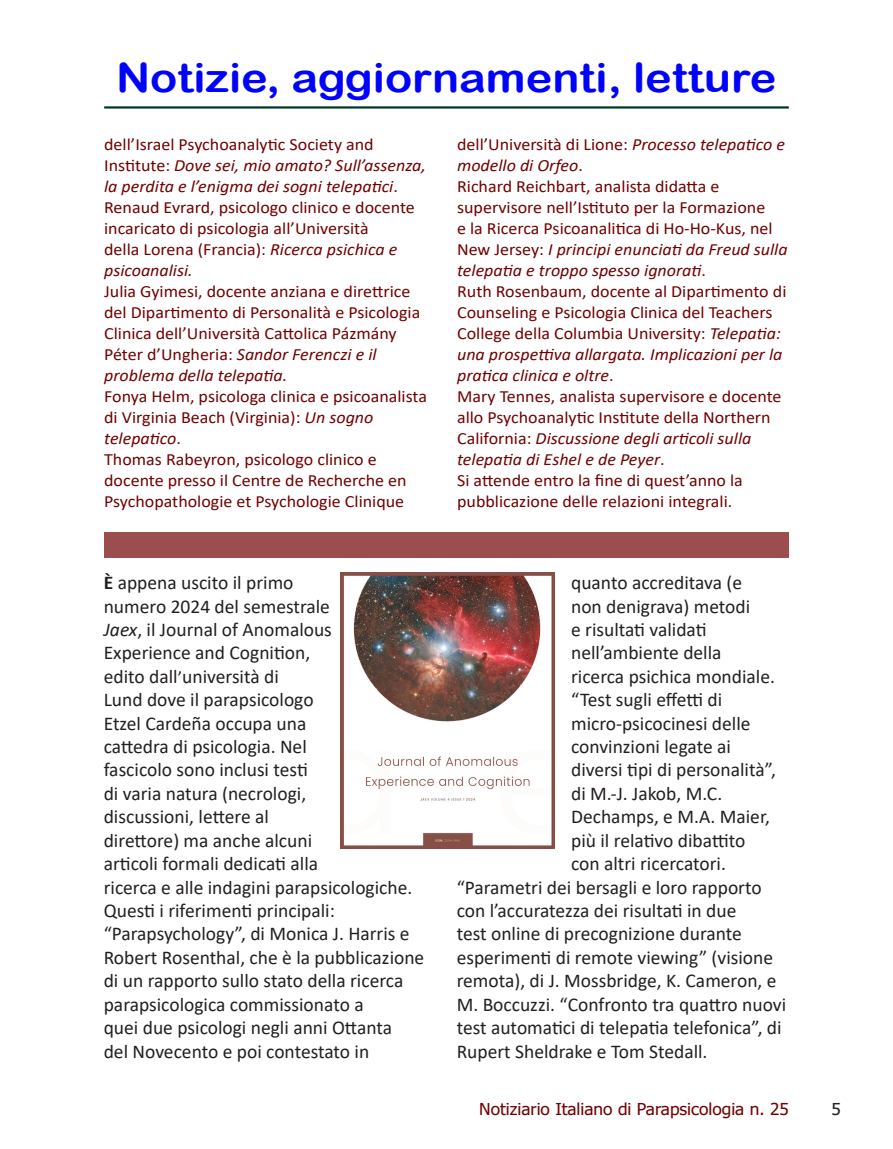
<style>
.page{position:relative;width:893px;height:1149px;background:#fff}
.page>*{position:absolute;margin:0;border:0;box-sizing:border-box;transform-origin:0 0}
.t1{font:40.5px "Arial Rounded MT Bold";color:#00f;scale:1.11 1}
.Normale{font:19.5px/23.4px "Calibri";color:#231f20}
.Normale__Web{font:17.1px/21px "Calibri";color:#720000;scale:1.05 1}
.Normale__Web-2{font:italic 17.1px/21px "Calibri";color:#720000;scale:1.05 1}
.t2{font:16.35px "Tahoma";color:#720000;scale:1.05 1}
.t3{font:16.35px "Tahoma";color:#231f20;scale:1.05 1}
.s1{font-style:normal}
.s2{font-style:italic}
.s3{font-weight:700}
.s4{font-size:17.1px}
</style>
<div class="page">
<hr style="left:104px;top:106px;width:685px;height:2px;background:#003a27">
<div style="left:104px;top:531px;width:685px;height:26px;background:#9c4d4d"></div>
<img style="left:341px;top:572px;width:213px;height:276px">
<p class="t1" style="left:116px;top:54px;width:596px">Notizie, aggiornamenti, letture</p>
<p class="Normale__Web-2" style="left:104px;top:133px;width:308px"><span class="s1">dell’Israel Psychoanalytic Society and<br>Institute:</span> Dove sei, mio amato? Sull’assenza, la perdita e l’enigma dei sogni telepatici<span class="s1">.</span></p>
<p class="Normale__Web" style="left:104px;top:196px;width:297px">Renaud Evrard, psicologo clinico e docente incaricato di psicologia all’Università<br>della Lorena (Francia): <span class="s2">Ricerca psichica e psicoanalisi.</span></p>
<p class="Normale__Web" style="left:104px;top:280px;width:303px">Julia Gyimesi, docente anziana e direttrice del Dipartimento di Personalità e Psicologia Clinica dell’Università Cattolica Pázmány Péter d’Ungheria: <span class="s2">Sandor Ferenczi e il problema della telepatia.</span></p>
<p class="Normale__Web" style="left:104px;top:385px;width:309px">Fonya Helm, psicologa clinica e psicoanalista di Virginia Beach (Virginia): <span class="s2">Un sogno telepatico</span>.</p>
<p class="Normale__Web" style="left:104px;top:448px;width:290px">Thomas Rabeyron, psicologo clinico e docente presso il Centre de Recherche en<br>Psychopathologie et Psychologie Clinique</p>
<p class="Normale__Web-2" style="left:457px;top:133px;width:314px"><span class="s1">dell’Università di Lione:</span> Processo telepatico e modello di Orfeo<span class="s1">.</span></p>
<p class="Normale__Web" style="left:457px;top:175px;width:316px">Richard Reichbart, analista didatta e supervisore nell’Istituto per la Formazione<br>e la Ricerca Psicoanalitica di Ho-Ho-Kus, nel New Jersey: <span class="s2">I principi enunciati da Freud sulla telepatia e troppo spesso ignorati</span>.</p>
<p class="Normale__Web" style="left:457px;top:280px;width:315px">Ruth Rosenbaum, docente al Dipartimento di Counseling e Psicologia Clinica del Teachers College della Columbia University: <span class="s2">Telepatia: una prospettiva allargata. Implicazioni per la pratica clinica e oltre</span>.</p>
<p class="Normale__Web" style="left:457px;top:385px;width:310px">Mary Tennes, analista supervisore e docente allo Psychoanalytic Institute della Northern California: <span class="s2">Discussione degli articoli sulla telepatia di Eshel e de Peyer</span>.</p>
<p class="Normale__Web" style="left:457px;top:469px;width:274px">Si attende entro la fine di quest’anno la pubblicazione delle relazioni integrali.</p>
<p class="Normale" style="left:104px;top:570px;width:322px"><span class="s3">È</span> appena uscito il primo<br>numero 2024 del semestrale<br><span class="s2">Jaex</span>, il Journal of Anomalous<br>Experience and Cognition,<br>edito dall<span class="s4">’</span>università di<br>Lund dove il parapsicologo<br>Etzel Cardeña occupa una<br>cattedra di psicologia. Nel<br>fascicolo sono inclusi testi<br>di varia natura (necrologi,<br>discussioni, lettere al<br>direttore) ma anche alcuni<br>articoli formali dedicati alla<br>ricerca e alle indagini parapsicologiche.<br>Questi i riferimenti principali: “Parapsychology”, di Monica J. Harris e<br>Robert Rosenthal, che è la pubblicazione di un rapporto sullo stato della ricerca parapsicologica commissionato a<br>quei due psicologi negli anni Ottanta<br>del Novecento e poi contestato in</p>
<p class="Normale" style="left:571px;top:570px;width:172px">quanto accreditava (e</p>
<p class="Normale" style="left:571px;top:593px;width:181px">non denigrava) metodi</p>
<p class="Normale" style="left:571px;top:617px;width:137px">e risultati validati</p>
<p class="Normale" style="left:571px;top:640px;width:152px">nell’ambiente della</p>
<p class="Normale" style="left:571px;top:664px;width:205px">ricerca psichica mondiale.</p>
<p class="Normale" style="left:571px;top:687px;width:153px">“Test sugli effetti di</p>
<p class="Normale" style="left:571px;top:710px;width:181px">micro-psicocinesi delle</p>
<p class="Normale" style="left:571px;top:734px;width:161px">convinzioni legate ai</p>
<p class="Normale" style="left:571px;top:757px;width:206px">diversi tipi di personalità”,</p>
<p class="Normale" style="left:571px;top:781px;width:153px">di M.-J. Jakob, M.C.</p>
<p class="Normale" style="left:571px;top:804px;width:200px">Dechamps, e M.A. Maier,</p>
<p class="Normale" style="left:571px;top:827px;width:176px">più il relativo dibattito</p>
<p class="Normale" style="left:571px;top:851px;width:156px">con altri ricercatori.</p>
<p class="Normale" style="left:457px;top:874px;width:307px">“Parametri dei bersagli e loro rapporto</p>
<p class="Normale" style="left:457px;top:898px;width:281px">con l’accuratezza dei risultati in due</p>
<p class="Normale" style="left:457px;top:921px;width:287px">test online di precognizione durante</p>
<p class="Normale" style="left:457px;top:944px;width:318px">esperimenti di remote viewing” (visione</p>
<p class="Normale" style="left:457px;top:968px;width:321px">remota), di J. Mossbridge, K. Cameron, e</p>
<p class="Normale" style="left:457px;top:991px;width:331px">M. Boccuzzi. “Confronto tra quattro nuovi</p>
<p class="Normale" style="left:457px;top:1015px;width:326px">test automatici di telepatia telefonica”, di</p>
<p class="Normale" style="left:457px;top:1038px;width:252px">Rupert Sheldrake e Tom Stedall.</p>
<p class="t2" style="left:479px;top:1098px;width:296px">Notiziario Italiano di Parapsicologia n. 25</p>
<p class="t3" style="left:831px;top:1098px;width:10px">5</p>
</div>
